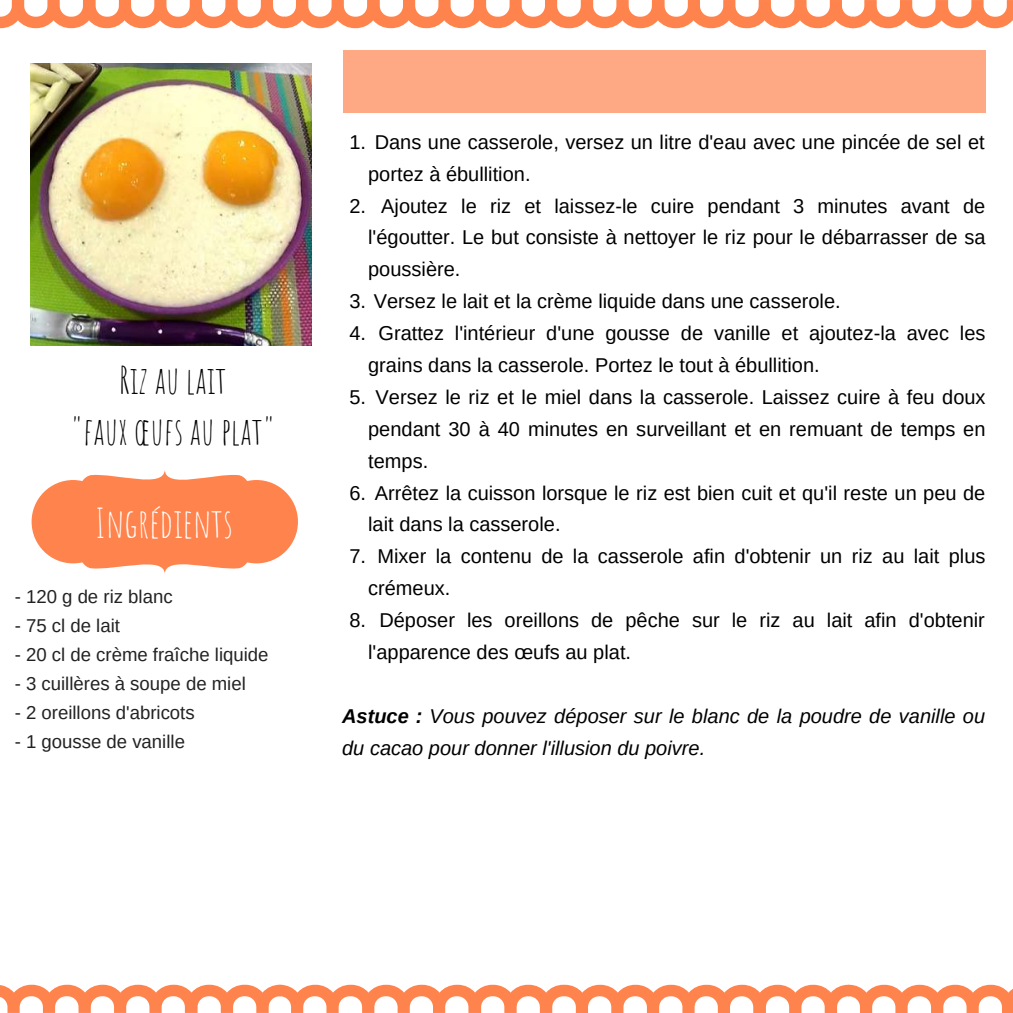
<style>
.page{position:relative;width:1013px;height:1013px;background:#fff}
.page>*{position:absolute;margin:0;border:0;box-sizing:border-box;transform-origin:0 0}
.t1{font:39.75px "Amatic SC";color:#fff}
.t2{font:37.12px/51.5px "Amatic SC";color:#000;text-align:center}
.t3{font:20px/31.9px "Arimo";color:#000}
.t4{font:italic 20px/31.9px "Arimo";color:#000}
.t5{font:18.62px "Arimo";color:#222}
.s1{font-weight:700}
</style>
<div class="page">
<svg style="left:0;top:0;width:1012px;height:28px"></svg>
<svg style="left:32px;top:470px;width:266px;height:103px"></svg>
<div style="left:343px;top:51px;width:642px;height:61px;background:#ffa984"></div>
<svg style="left:0;top:984px;width:1012px;height:28px"></svg>
<img style="left:31px;top:64px;width:280px;height:281px">
<h2 class="t2" style="left:71px;top:353px;width:206px">Riz au lait<br>"faux œufs au plat"</h2>
<h1 class="t1" style="left:95px;top:497px;width:139px">Ingrédients</h1>
<p class="t5" style="left:15px;top:586px;width:159px">- 120 g de riz blanc</p>
<p class="t5" style="left:15px;top:615px;width:107px">- 75 cl de lait</p>
<p class="t5" style="left:15px;top:644px;width:255px">- 20 cl de crème fraîche liquide</p>
<p class="t5" style="left:15px;top:673px;width:233px">- 3 cuillères à soupe de miel</p>
<p class="t5" style="left:15px;top:702px;width:181px">- 2 oreillons d'abricots</p>
<p class="t5" style="left:15px;top:731px;width:172px">- 1 gousse de vanille</p>
<p class="t3" style="left:368px;top:126px;width:618px;text-indent:-19px">1. Dans une casserole, versez un litre d'eau avec une pincée de sel et portez à ébullition.</p>
<p class="t3" style="left:368px;top:190px;width:618px;text-align:justify;text-indent:13px">Ajoutez le riz et laissez-le cuire pendant 3 minutes avant de l'égoutter. Le but consiste à nettoyer le riz pour le débarrasser de sa poussière.</p>
<p class="t3" style="left:349px;top:285px;width:492px">3. Versez le lait et la crème liquide dans une casserole.</p>
<p class="t3" style="left:378px;top:317px;width:608px">Grattez l'intérieur d'une gousse de vanille et ajoutez-la avec les</p>
<p class="t3" style="left:368px;top:349px;width:453px">grains dans la casserole. Portez le tout à ébullition.</p>
<p class="t3" style="left:375px;top:381px;width:611px">Versez le riz et le miel dans la casserole. Laissez cuire à feu doux</p>
<p class="t3" style="left:368px;top:413px;width:619px">pendant 30 à 40 minutes en surveillant et en remuant de temps en</p>
<p class="t3" style="left:368px;top:445px;width:61px">temps.</p>
<p class="t3" style="left:349px;top:476px;width:637px">6. Arrêtez la cuisson lorsque le riz est bien cuit et qu'il reste un peu de</p>
<p class="t3" style="left:368px;top:508px;width:194px">lait dans la casserole.</p>
<p class="t3" style="left:377px;top:540px;width:609px">Mixer la contenu de la casserole afin d'obtenir un riz au lait plus</p>
<p class="t3" style="left:368px;top:572px;width:84px">crémeux.</p>
<p class="t3" style="left:379px;top:604px;width:607px">Déposer les oreillons de pêche sur le riz au lait afin d'obtenir</p>
<p class="t3" style="left:368px;top:636px;width:264px">l'apparence des œufs au plat.</p>
<p class="t3" style="left:349px;top:190px;width:18px">2.</p>
<p class="t3" style="left:349px;top:317px;width:18px">4.</p>
<p class="t3" style="left:349px;top:381px;width:18px">5.</p>
<p class="t3" style="left:349px;top:540px;width:18px">7.</p>
<p class="t3" style="left:349px;top:604px;width:18px">8.</p>
<p class="t4" style="left:342px;top:700px;width:644px"><span class="s1">Astuce :</span> Vous pouvez déposer sur le blanc de la poudre de vanille ou du cacao pour donner l'illusion du poivre.</p>
</div>
